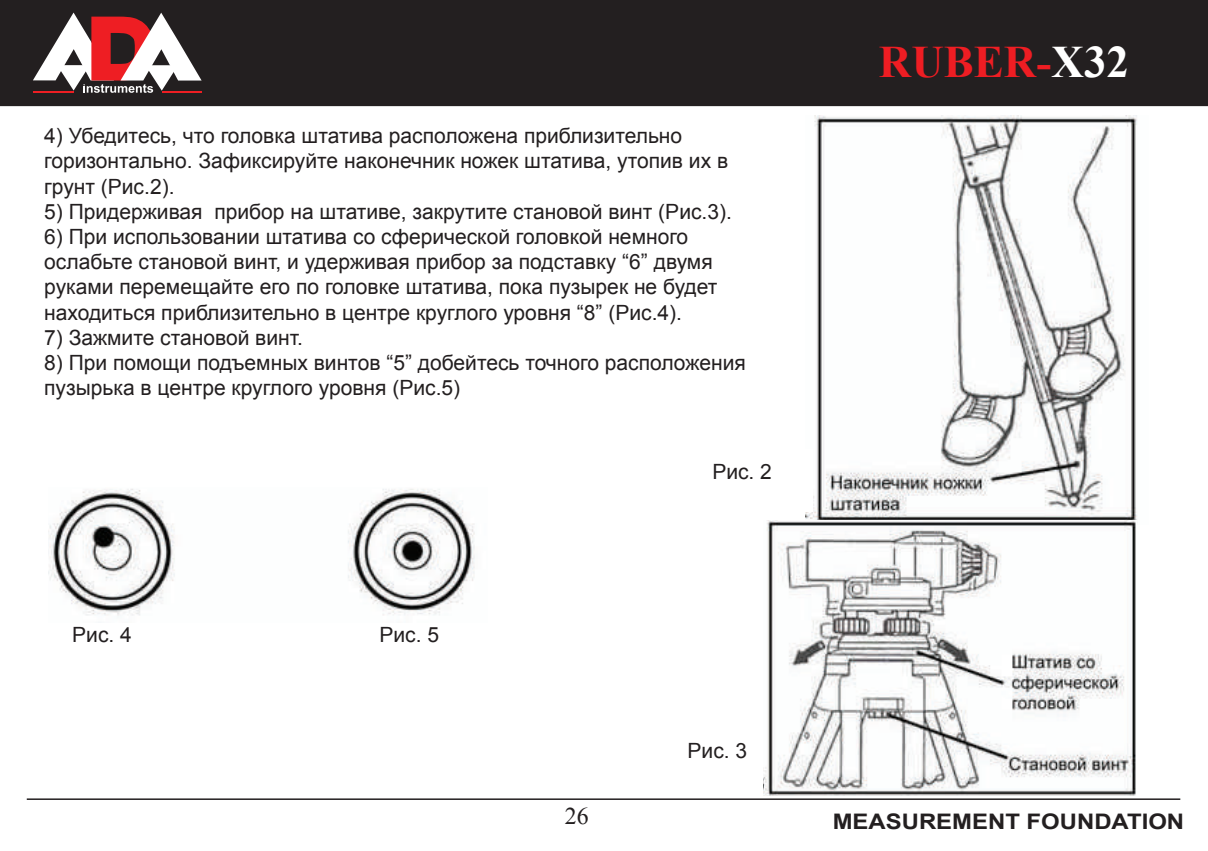
<style>
.page{position:relative;width:1208px;height:851px;background:#fff}
.page>*{position:absolute;margin:0;border:0;box-sizing:border-box;transform-origin:0 0}
.t1{font:700 45px "Times New Roman";color:#ee1d23}
.t2{font:24px "Times New Roman";color:#231f20}
.t3{font:700 21.3px "Arial";color:#231f20;scale:1.12 1}
.t4{font:21px/25.2px "Arial";color:#231f20}
.s1{color:#fff}
</style>
<div class="page">
<div style="left:0;top:0;width:1207px;height:106px;background:#231f20"></div>
<svg style="left:33px;top:13px;width:169px;height:80px"></svg>
<hr style="left:33px;top:91px;width:41px;height:1px;background:#ee1e23">
<hr style="left:162px;top:91px;width:40px;height:2px;background:#ee1e23">
<hr style="left:27px;top:798px;width:1153px;height:1px;background:#231f20">
<svg style="left:1207px;top:0;width:1px;height:106px"></svg>
<img style="left:48px;top:489px;width:427px;height:127px">
<img style="left:805px;top:116px;width:332px;height:404px">
<div style="left:748px;top:449px;width:64px;height:63px;background:#fff"></div>
<img style="left:763px;top:520px;width:373px;height:275px">
<p class="t4" style="left:44px;top:123px;width:685px">4) Убедитесь, что головка штатива расположена приблизительно горизонтально. Зафиксируйте наконечник ножек штатива, утопив их в грунт (Рис.2).</p>
<p class="t4" style="left:44px;top:199px;width:689px">5) Придерживая прибор на штативе, закрутите становой винт (Рис.3).</p>
<p class="t4" style="left:44px;top:224px;width:674px">6) При использовании штатива со сферической головкой немного ослабьте становой винт, и удерживая прибор за подставку “6” двумя руками перемещайте его по головке штатива, пока пузырек не будет находиться приблизительно в центре круглого уровня “8” (Рис.4).</p>
<p class="t4" style="left:44px;top:325px;width:260px">7) Зажмите становой винт.</p>
<p class="t4" style="left:44px;top:350px;width:703px">8) При помощи подъемных винтов “5” добейтесь точного расположения пузырька в центре круглого уровня (Рис.5)</p>
<p class="t4" style="left:72px;top:622px;width:61px">Рис. 4</p>
<p class="t4" style="left:379px;top:622px;width:61px">Рис. 5</p>
<p class="t4" style="left:712px;top:459px;width:61px">Рис. 2</p>
<p class="t2" style="left:565px;top:799px;width:25px">26</p>
<p class="t4" style="left:687px;top:738px;width:61px">Рис. 3</p>
<h1 class="t1" style="left:879px;top:30px;width:251px">RUBER-<span class="s1">X32</span></h1>
<p class="t3" style="left:832px;top:806px;width:315px">MEASUREMENT FOUNDATION</p>
</div>
